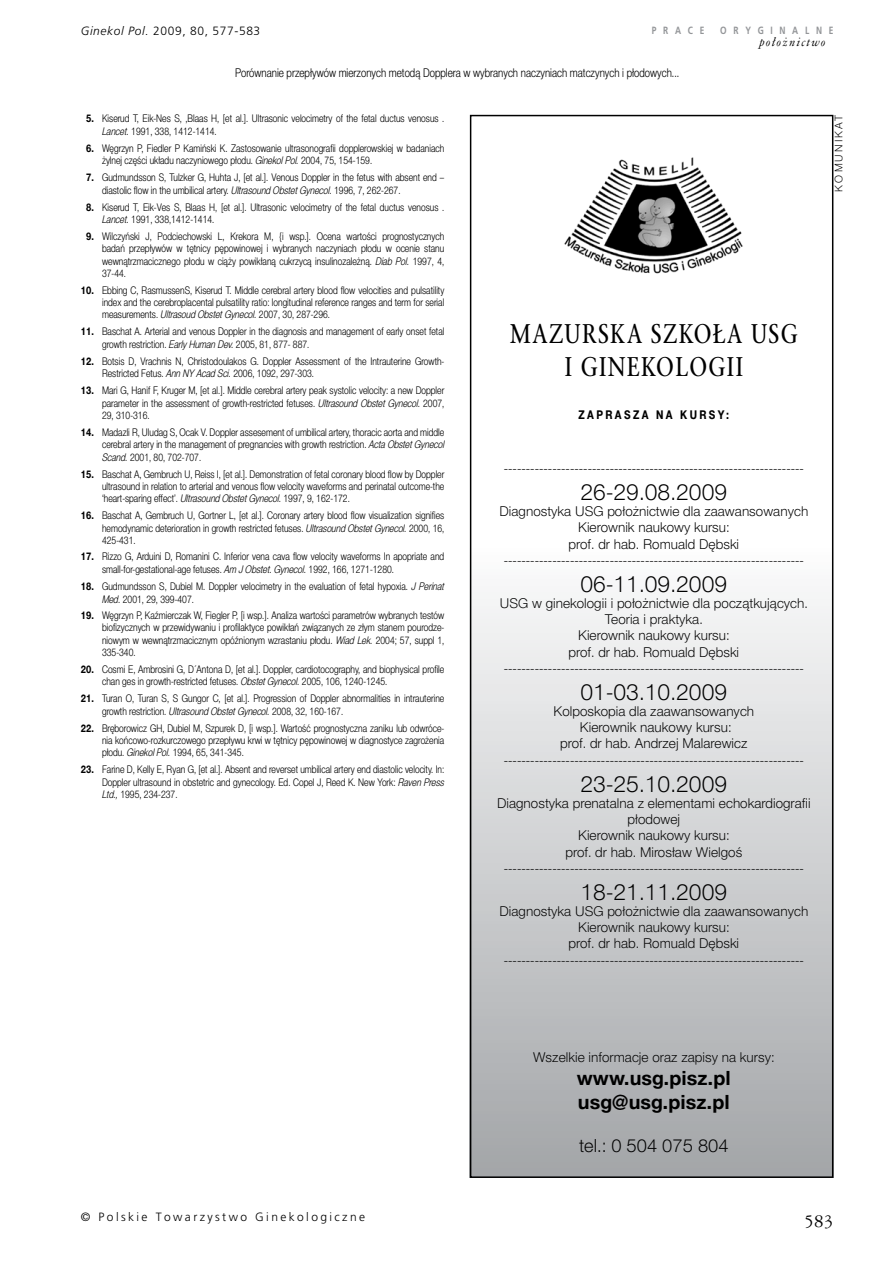
<style>
.page{position:relative;width:893px;height:1263px;background:#fff}
.page>*{position:absolute;margin:0;border:0;box-sizing:border-box;transform-origin:0 0}
.t1{font:27px/32.4px "Classic Cnd EFN";letter-spacing:.05em;color:#000;text-align:center}
.t2{font:22.5px "Switzer EFN Light";color:#000}
.t3{font:700 19.5px/23.4px "Switzer EFN";color:#000}
.t4{font:19.5px "American Garamond PL";color:#000}
.t5{font:18px "Switzer EFN Light";color:#000}
.t6{font:13.5px/16.2px "Switzer EFN Light";color:#000;text-align:center}
.t7{font:italic 13.5px "American Garamond PL";letter-spacing:.1em;color:#000}
.t8{font:12px "Switzer Cnd EFN Light";color:#000}
.t9{font:300 12px "Pfrutiger";letter-spacing:.2em;color:#000}
.t10{font:300 12px "Pfrutiger";letter-spacing:.05em;color:#000}
.t11{font:700 12px "Switzer Cnd EFN";letter-spacing:.2em;color:#000}
.t12{font:10.5px/12.6px "Switzer Cnd EFN Light";color:#000}
.t13{font:700 10.5px "Pfrutiger";letter-spacing:.8em;color:#939598;scale:.8 1}
.t14{font:10.5px "Switzer EFN Light";letter-spacing:.2em;color:#000}
.s1{font-style:italic}
.s2{font-family:"Switzer Cnd EFN";font-weight:700}
</style>
<div class="page">
<div style="left:470px;top:314px;width:363px;height:864px;background:linear-gradient(to bottom,#fff,#a8aaad)"></div>
<img style="left:564px;top:157px;width:179px;height:117px">
<div style="left:470px;top:115px;width:363px;height:1063px;border:2px solid #000"></div>
<p class="t10" style="left:81px;top:24px;width:181px"><span class="s1">Ginekol Pol.</span> 2009, 80, 577-583</p>
<p class="t13" style="left:652px;top:24px;width:67px">PRACE</p>
<p class="t13" style="left:720px;top:24px;width:143px">ORYGINALNE</p>
<p class="t7" style="left:760px;top:34px;width:68px">po∏o˝nictwo</p>
<p class="t8" style="left:235px;top:66px;width:446px">Porównanie przepływów mierzonych metodą Dopplera w wybranych naczyniach matczynych i płodowych...</p>
<p class="t12" style="left:102px;top:112px;width:344px;text-indent:-16px"><span class="s2">5.</span> Kiserud T, Eik-Nes S, ,Blaas H, [et al.]. Ultrasonic velocimetry of the fetal ductus venosus .<br><span class="s1">Lancet.</span> 1991, 338, 1412-1414.</p>
<p class="t12" style="left:102px;top:142px;width:344px;text-indent:-16px"><span class="s2">6.</span> Węgrzyn P, Fiedler P Kamiński K. Zastosowanie ultrasonografii dopplerowskiej w badaniach żylnej części układu naczyniowego płodu. <span class="s1">Ginekol Pol.</span> 2004, 75, 154-159.</p>
<p class="t12" style="left:102px;top:171px;width:344px;text-indent:-16px"><span class="s2">7.</span> Gudmundsson S, Tulzker G, Huhta J, [et al.]. Venous Doppler in the fetus with absent end – diastolic flow in the umbilical artery. <span class="s1">Ultrasound Obstet Gynecol.</span> 1996, 7, 262-267.</p>
<p class="t12" style="left:102px;top:201px;width:344px;text-indent:-16px"><span class="s2">8.</span> Kiserud T, Eik-Ves S, Blaas H, [et al.]. Ultrasonic velocimetry of the fetal ductus venosus .<br><span class="s1">Lancet.</span> 1991, 338,1412-1414.</p>
<p class="t12" style="left:102px;top:230px;width:344px;line-height:12.1px;text-align:justify;text-indent:-16px"><span class="s2">9.</span> Wilczyński J, Podciechowski L, Krekora M, {i wsp.]. Ocena wartości prognostycznych badań przepływów w tętnicy pępowinowej i wybranych naczyniach płodu w ocenie stanu wewnątrzmacicznego płodu w ciąży powikłaną cukrzycą insulinozależną. <span class="s1">Diab Pol.</span> 1997, 4, 37-44.</p>
<p class="t12" style="left:102px;top:284px;width:344px;text-align:justify;text-indent:-21px"><span class="s2">10.</span> Ebbing C, RasmussenS, Kiserud T. Middle cerebral artery blood flow velocities and pulsatility index and the cerebroplacental pulsatility ratio: longitudinal reference ranges and term for serial measurements. <span class="s1">Ultrasoud Obstet Gynecol.</span> 2007, 30, 287-296.</p>
<p class="t12" style="left:102px;top:325px;width:344px;text-indent:-21px"><span class="s2">11.</span> Baschat A. Arterial and venous Doppler in the diagnosis and management of early onset fetal growth restriction. <span class="s1">Early Human Dev.</span> 2005, 81, 877- 887.</p>
<p class="t12" style="left:102px;top:354px;width:344px;text-indent:-21px"><span class="s2">12.</span> Botsis D, Vrachnis N, Christodoulakos G. Doppler Assessment of the Intrauterine Growth-<br>Restricted Fetus. <span class="s1">Ann NY Acad Sci.</span> 2006, 1092, 297-303.</p>
<p class="t12" style="left:102px;top:384px;width:344px;text-align:justify;text-indent:-21px"><span class="s2">13.</span> Mari G, Hanif F, Kruger M, [et al.]. Middle cerebral artery peak systolic velocity: a new Doppler parameter in the assessment of growth-restricted fetuses. <span class="s1">Ultrasound Obstet Gynecol.</span> 2007, 29, 310-316.</p>
<p class="t12" style="left:102px;top:425px;width:344px;text-align:justify;text-indent:-21px"><span class="s2">14.</span> Madazli R, Uludag S, Ocak V. Doppler assesement of umbilical artery, thoracic aorta and middle cerebral artery in the management of pregnancies with growth restriction. <span class="s1">Acta Obstet Gynecol Scand.</span> 2001, 80, 702-707.</p>
<p class="t12" style="left:102px;top:468px;width:344px;text-align:justify;text-indent:-21px"><span class="s2">15.</span> Baschat A, Gembruch U, Reiss I, [et al.]. Demonstration of fetal coronary blood flow by Doppler ultrasound in relation to arterial and venous flow velocity waveforms and perinatal outcome-the ‘heart-sparing effect’. <span class="s1">Ultrasound Obstet Gynecol.</span> 1997, 9, 162-172.</p>
<p class="t12" style="left:102px;top:509px;width:344px;text-align:justify;text-indent:-21px"><span class="s2">16.</span> Baschat A, Gembruch U, Gortner L, [et al.]. Coronary artery blood flow visualization signifies hemodynamic deterioration in growth restricted fetuses. <span class="s1">Ultrasound Obstet Gynecol.</span> 2000, 16, 425-431.</p>
<p class="t12" style="left:102px;top:550px;width:344px;text-indent:-21px"><span class="s2">17.</span> Rizzo G, Arduini D, Romanini C. Inferior vena cava flow velocity waveforms In apopriate and small-for-gestational-age fetuses. <span class="s1">Am J Obstet. Gynecol.</span> 1992, 166, 1271-1280.</p>
<p class="t12" style="left:102px;top:580px;width:344px;text-indent:-21px"><span class="s2">18.</span> Gudmundsson S, Dubiel M. Doppler velocimetry in the evaluation of fetal hypoxia. <span class="s1">J Perinat<br>Med.</span> 2001, 29, 399-407.</p>
<p class="t12" style="left:102px;top:609px;width:344px;line-height:12.1px;text-align:justify;text-indent:-21px"><span class="s2">19.</span> Węgrzyn P, Kaźmierczak W, Fiegler P, [i wsp.]. Analiza wartości parametrów wybranych testów biofizycznych w przewidywaniu i profilaktyce powikłań związanych ze złym stanem pourodze&shy;niowym w wewnątrzmacicznym opóźnionym wzrastaniu płodu. <span class="s1">Wiad Lek.</span> 2004; 57, suppl 1, 335-340.</p>
<p class="t12" style="left:102px;top:663px;width:344px;text-indent:-21px"><span class="s2">20.</span> Cosmi E, Ambrosini G, D´Antona D, [et al.]. Doppler, cardiotocography, and biophysical profile chan ges in growth-restricted fetuses. <span class="s1">Obstet Gynecol.</span> 2005, 106, 1240-1245.</p>
<p class="t12" style="left:102px;top:692px;width:344px;text-indent:-21px"><span class="s2">21.</span> Turan O, Turan S, S Gungor C, [et al.]. Progression of Doppler abnormalities in intrauterine growth restriction<span class="s1">. Ultrasound Obstet Gynecol.</span> 2008, 32, 160-167.</p>
<p class="t12" style="left:102px;top:722px;width:344px;text-align:justify;text-indent:-21px"><span class="s2">22.</span> Bręborowicz GH, Dubiel M, Szpurek D, [i wsp.]. Wartość prognostyczna zaniku lub odwróce&shy;nia końcowo-rozkurczowego przepływu krwi w tętnicy pępowinowej w diagnostyce zagrożenia płodu<span class="s1">. Ginekol Pol.</span> 1994, 65, 341-345.</p>
<p class="t12" style="left:102px;top:763px;width:344px;text-align:justify;text-indent:-21px"><span class="s2">23.</span> Farine D, Kelly E, Ryan G, [et al.]. Absent and reverset umbilical artery end diastolic velocity. In:<br>Doppler ultrasound in obstetric and gynecology. Ed. Copel J, Reed K. New York: <span class="s1">Raven Press Ltd.,</span> 1995, 234-237.</p>
<p class="t14" style="left:833px;top:191px;width:78px;rotate:-90deg">KOMUNIKAT</p>
<p class="t1" style="left:510px;top:319px;width:289px">MAZURSKA SZKOŁA USG<br>I GINEKOLOGII</p>
<p class="t11" style="left:579px;top:408px;width:152px">ZAPRASZA NA KURSY:</p>
<p class="t6" style="left:504px;top:460px;width:302px">--------------------------------------------------------------------</p>
<p class="t2" style="left:580px;top:479px;width:148px">26-29.08.2009</p>
<p class="t6" style="left:499px;top:503px;width:310px">Diagnostyka USG położnictwie dla zaawansowanych Kierownik naukowy kursu:<br>prof. dr hab. Romuald Dębski --------------------------------------------------------------------</p>
<p class="t2" style="left:580px;top:571px;width:148px">06-11.09.2009</p>
<p class="t6" style="left:500px;top:595px;width:310px">USG w ginekologii i położnictwie dla początkujących.<br>Teoria i praktyka.<br>Kierownik naukowy kursu:<br>prof. dr hab. Romuald Dębski --------------------------------------------------------------------</p>
<p class="t2" style="left:580px;top:679px;width:148px">01-03.10.2009</p>
<p class="t6" style="left:504px;top:703px;width:302px">Kolposkopia dla zaawansowanych<br>Kierownik naukowy kursu:<br>prof. dr hab. Andrzej Malarewicz --------------------------------------------------------------------</p>
<p class="t2" style="left:580px;top:771px;width:148px">23-25.10.2009</p>
<p class="t6" style="left:497px;top:795px;width:315px">Diagnostyka prenatalna z elementami echokardiografii płodowej<br>Kierownik naukowy kursu:<br>prof. dr hab. Mirosław Wielgoś --------------------------------------------------------------------</p>
<p class="t2" style="left:580px;top:879px;width:148px">18-21.11.2009</p>
<p class="t6" style="left:499px;top:903px;width:310px">Diagnostyka USG położnictwie dla zaawansowanych Kierownik naukowy kursu:<br>prof. dr hab. Romuald Dębski --------------------------------------------------------------------</p>
<p class="t6" style="left:533px;top:1049px;width:243px">Wszelkie informacje oraz zapisy na kursy:</p>
<p class="t3" style="left:577px;top:1066px;width:156px">www.usg.pisz.pl usg@usg.pisz.pl</p>
<p class="t5" style="left:579px;top:1135px;width:151px">tel.: 0 504 075 804</p>
<p class="t9" style="left:81px;top:1211px;width:286px">© Polskie Towarzystwo Ginekologiczne</p>
<p class="t4" style="left:804px;top:1209px;width:30px">583</p>
</div>
